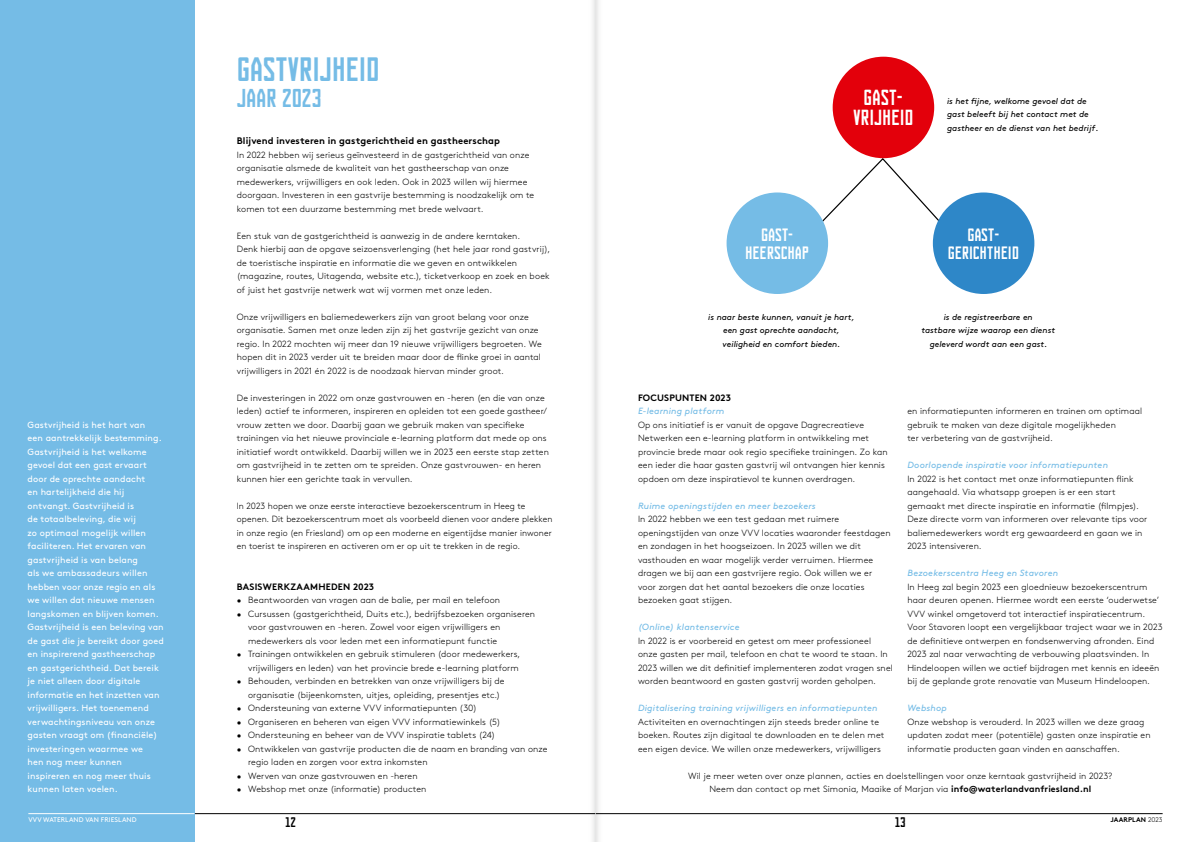
<style>
.page{position:relative;width:1191px;height:842px;background:#fff}
.page>*{position:absolute;margin:0;border:0;box-sizing:border-box;transform-origin:0 0}
.t1{font:condensed 34px "FUNCTION";letter-spacing:-.015em;color:#75bce6}
.t2{font:condensed 26px "FUNCTION";letter-spacing:-.015em;color:#75bce6}
.t3{font:condensed 22px/20px "FUNCTION";letter-spacing:-.01em;color:#fff;text-align:center}
.t4{font:condensed 18px/18px "FUNCTION";letter-spacing:-.01em;color:#fff;text-align:center}
.t5{font:condensed 14px "FUNCTION";color:#000}
.t6{font:700 9.5px "Brown Std";letter-spacing:.01em;color:#000}
.t7{font:700 9.2px "Brown Std";letter-spacing:.02em;color:#000}
.t8{font:300 9px/13.5px "Brown Std";letter-spacing:.015em;color:#000}
.t9{font:9px/13.5px "Brown Std";letter-spacing:.01em;color:#fff}
.t10{font:italic 9px "Brown Std";letter-spacing:.02em;color:#75bce6}
.t11{font:italic 8.5px/13.5px "Brown Std";letter-spacing:.005em;color:#000;text-align:center}
.t12{font:6.8px "Brown Std";letter-spacing:.01em;color:#fff}
.t13{font:700 6.8px "Brown Std";letter-spacing:.01em;color:#000}
.s1{font-weight:700}
.s2{font-weight:300}
</style>
<div class="page">
<svg style="left:588px;top:0;width:14px;height:842px;fill:#f5f5f5"></svg>
<hr style="left:28px;top:813px;width:567px;height:1px;background:#000">
<div style="left:0;top:0;width:194px;height:842px;background:#75bce6"></div>
<hr style="left:596px;top:813px;width:566px;height:1px;background:#000">
<hr style="left:28px;top:813px;width:166px;height:1px;background:#fff">
<svg style="left:809px;top:157px;width:136px;height:79px"></svg>
<div style="left:832px;top:57px;width:102px;height:101px;background:#e3000b;border-radius:50%"></div>
<div style="left:726px;top:192px;width:102px;height:102px;background:#75bce6;border-radius:50%"></div>
<div style="left:933px;top:192px;width:101px;height:102px;background:#2e87c8;border-radius:50%"></div>
<p class="t9" style="left:28px;top:418px;width:138px">Gastvrijheid is het hart van<br>een aantrekkelijk bestemming.<br>Gastvrijheid is het welkome gevoel dat een gast ervaart door de oprechte aandacht<br>en hartelijkheid die hij ontvangt. Gastvrijheid is<br>de totaalbeleving, die wij<br>zo optimaal mogelijk willen faciliteren. Het ervaren van gastvrijheid is van belang<br>als we ambassadeurs willen hebben voor onze regio en als we willen dat nieuwe mensen langskomen en blijven komen.<br>Gastvrijheid is een beleving van de gast die je bereikt door goed en inspirerend gastheerschap en gastgerichtheid. Dat bereik je niet alleen door digitale informatie en het inzetten van vrijwilligers. Het toenemend verwachtingsniveau van onze gasten vraagt om (financiële) investeringen waarmee we<br>hen nog meer kunnen inspireren en nog meer thuis kunnen laten voelen.</p>
<p class="t12" style="left:28px;top:816px;width:110px">VVV WATERLAND VAN FRIESLAND</p>
<h1 class="t1" style="left:237px;top:51px;width:144px">GASTVRIJHEID</h1>
<h2 class="t2" style="left:237px;top:84px;width:87px">JAAR 2023</h2>
<p class="t6" style="left:237px;top:135px;width:265px">Blijvend investeren in gastgerichtheid en gastheerschap</p>
<p class="t8" style="left:237px;top:148px;width:299px">In 2022 hebben wij serieus geïnvesteerd in de gastgerichtheid van onze organisatie alsmede de kwaliteit van het gastheerschap van onze medewerkers, vrijwilligers en ook leden. Ook in 2023 willen wij hiermee doorgaan. Investeren in een gastvrije bestemming is noodzakelijk om te komen tot een duurzame bestemming met brede welvaart.</p>
<p class="t8" style="left:237px;top:229px;width:315px">Een stuk van de gastgerichtheid is aanwezig in de andere kerntaken.<br>Denk hierbij aan de opgave seizoensverlenging (het hele jaar rond gastvrij), de toeristische inspiratie en informatie die we geven en ontwikkelen (magazine, routes, Uitagenda, website etc.), ticketverkoop en zoek en boek of juist het gastvrije netwerk wat wij vormen met onze leden.</p>
<p class="t8" style="left:237px;top:310px;width:306px">Onze vrijwilligers en baliemedewerkers zijn van groot belang voor onze organisatie. Samen met onze leden zijn zij het gastvrije gezicht van onze regio. In 2022 mochten wij meer dan 19 nieuwe vrijwilligers begroeten. We hopen dit in 2023 verder uit te breiden maar door de flinke groei in aantal vrijwilligers in 2021 én 2022 is de noodzaak hiervan minder groot.</p>
<p class="t8" style="left:237px;top:391px;width:313px">De investeringen in 2022 om onze gastvrouwen en -heren (en die van onze leden) actief te informeren, inspireren en opleiden tot een goede gastheer/ vrouw zetten we door. Daarbij gaan we gebruik maken van specifieke trainingen via het nieuwe provinciale e-learning platform dat mede op ons initiatief wordt ontwikkeld. Daarbij willen we in 2023 een eerste stap zetten om gastvrijheid in te zetten om te spreiden. Onze gastvrouwen- en heren kunnen hier een gerichte taak in vervullen.</p>
<p class="t8" style="left:237px;top:499px;width:317px">In 2023 hopen we onze eerste interactieve bezoekerscentrum in Heeg te openen. Dit bezoekerscentrum moet als voorbeeld dienen voor andere plekken in onze regio (en Friesland) om op een moderne en eigentijdse manier inwoner en toerist te inspireren en activeren om er op uit te trekken in de regio.</p>
<p class="t7" style="left:237px;top:581px;width:139px">BASISWERKZAAMHEDEN 2023</p>
<p class="t8" style="left:237px;top:593px;width:265px">• Beantwoorden van vragen aan de balie, per mail en telefoon</p>
<p class="t8" style="left:248px;top:607px;width:288px;text-indent:-11px">• Cursussen (gastgerichtheid, Duits etc.), bedrijfsbezoeken organiseren voor gastvrouwen en -heren. Zowel voor eigen vrijwilligers en medewerkers als voor leden met een informatiepunt functie</p>
<p class="t8" style="left:237px;top:647px;width:285px;text-align:right">• Trainingen ontwikkelen en gebruik stimuleren (door medewerkers, vrijwilligers en leden) van het provincie brede e-learning platform</p>
<p class="t8" style="left:248px;top:674px;width:258px;text-indent:-11px">• Behouden, verbinden en betrekken van onze vrijwilligers bij de organisatie (bijeenkomsten, uitjes, opleiding, presentjes etc.)</p>
<p class="t8" style="left:237px;top:701px;width:242px">• Ondersteuning van externe VVV informatiepunten (30)</p>
<p class="t8" style="left:237px;top:715px;width:265px">• Organiseren en beheren van eigen VVV informatiewinkels (5)</p>
<p class="t8" style="left:237px;top:728px;width:260px">• Ondersteuning en beheer van de VVV inspiratie tablets (24)</p>
<p class="t8" style="left:248px;top:742px;width:301px;text-indent:-11px">• Ontwikkelen van gastvrije producten die de naam en branding van onze regio laden en zorgen voor extra inkomsten</p>
<p class="t8" style="left:237px;top:769px;width:182px">• Werven van onze gastvrouwen en -heren</p>
<p class="t8" style="left:237px;top:782px;width:191px">• Webshop met onze (informatie) producten</p>
<h3 class="t5" style="left:285px;top:814px;width:13px">12</h3>
<h3 class="t3" style="left:853px;top:88px;width:62px">GAST-<br>VRIJHEID</h3>
<p class="t11" style="left:947px;top:94px;width:153px;text-align:left">is het fijne, welkome gevoel dat de gast beleeft bij het contact met de gastheer en de dienst van het bedrijf.</p>
<h3 class="t4" style="left:745px;top:225px;width:65px">GAST-<br>HEERSCHAP</h3>
<h3 class="t4" style="left:947px;top:225px;width:73px">GAST-<br>GERICHTHEID</h3>
<p class="t11" style="left:708px;top:310px;width:148px">is naar beste kunnen, vanuit je hart, een gast oprechte aandacht, veiligheid en comfort bieden.</p>
<p class="t11" style="left:921px;top:310px;width:135px">is de registreerbare en<br>tastbare wijze waarop een dienst geleverd wordt aan een gast.</p>
<p class="t7" style="left:638px;top:392px;width:94px">FOCUSPUNTEN 2023</p>
<p class="t10" style="left:638px;top:406px;width:88px">E-learning platform</p>
<p class="t8" style="left:638px;top:418px;width:251px">Op ons initiatief is er vanuit de opgave Dagrecreatieve Netwerken een e-learning platform in ontwikkeling met provincie brede maar ook regio specifieke trainingen. Zo kan een ieder die haar gasten gastvrij wil ontvangen hier kennis opdoen om deze inspiratievol te kunnen overdragen.</p>
<p class="t10" style="left:638px;top:500px;width:179px">Ruime openingstijden en meer bezoekers</p>
<p class="t8" style="left:638px;top:512px;width:254px">In 2022 hebben we een test gedaan met ruimere openingstijden van onze VVV locaties waaronder feestdagen en zondagen in het hoogseizoen. In 2023 willen we dit vasthouden en waar mogelijk verder verruimen. Hiermee dragen we bij aan een gastvrijere regio. Ook willen we er voor zorgen dat het aantal bezoekers die onze locaties bezoeken gaat stijgen.</p>
<p class="t10" style="left:638px;top:622px;width:103px">(Online) klantenservice</p>
<p class="t8" style="left:638px;top:634px;width:256px">In 2022 is er voorbereid en getest om meer professioneel<br>onze gasten per mail, telefoon en chat te woord te staan. In 2023 willen we dit definitief implementeren zodat vragen snel worden beantwoord en gasten gastvrij worden geholpen.</p>
<p class="t10" style="left:638px;top:703px;width:241px">Digitalisering training vrijwilligers en informatiepunten</p>
<p class="t8" style="left:638px;top:715px;width:248px">Activiteiten en overnachtingen zijn steeds breder online te boeken. Routes zijn digitaal te downloaden en te delen met een eigen device. We willen onze medewerkers, vrijwilligers</p>
<p class="t8" style="left:907px;top:404px;width:236px">en informatiepunten informeren en trainen om optimaal gebruik te maken van deze digitale mogelijkheden<br>ter verbetering van de gastvrijheid.</p>
<p class="t10" style="left:907px;top:460px;width:202px">Doorlopende inspiratie voor informatiepunten</p>
<p class="t8" style="left:907px;top:472px;width:241px">In 2022 is het contact met onze informatiepunten flink aangehaald. Via whatsapp groepen is er een start gemaakt met directe inspiratie en informatie (filmpjes).<br>Deze directe vorm van informeren over relevante tips voor baliemedewerkers wordt erg gewaardeerd en gaan we in 2023 intensiveren.</p>
<p class="t10" style="left:907px;top:568px;width:152px">Bezoekerscentra Heeg en Stavoren</p>
<p class="t8" style="left:907px;top:580px;width:257px">In Heeg zal begin 2023 een gloednieuw bezoekerscentrum haar deuren openen. Hiermee wordt een eerste ‘ouderwetse’ VVV winkel omgetoverd tot interactief inspiratiecentrum.<br>Voor Stavoren loopt een vergelijkbaar traject waar we in 2023 de definitieve ontwerpen en fondsenwerving afronden. Eind 2023 zal naar verwachting de verbouwing plaatsvinden. In Hindeloopen willen we actief bijdragen met kennis en ideeën bij de geplande grote renovatie van Museum Hindeloopen.</p>
<p class="t10" style="left:907px;top:703px;width:41px">Webshop</p>
<p class="t8" style="left:907px;top:715px;width:245px">Onze webshop is verouderd. In 2023 willen we deze graag updaten zodat meer (potentiële) gasten onze inspiratie en informatie producten gaan vinden en aanschaffen.</p>
<p class="t8" style="left:688px;top:769px;width:426px;text-align:center">Wil je meer weten over onze plannen, acties en doelstellingen voor onze kerntaak gastvrijheid in 2023?<br>Neem dan contact op met Simonia, Maaike of Marjan via <span class="s1">info@waterlandvanfriesland.nl</span></p>
<h3 class="t5" style="left:894px;top:814px;width:13px">13</h3>
<p class="t13" style="left:1110px;top:816px;width:54px">JAARPLAN <span class="s2">2023</span></p>
</div>
